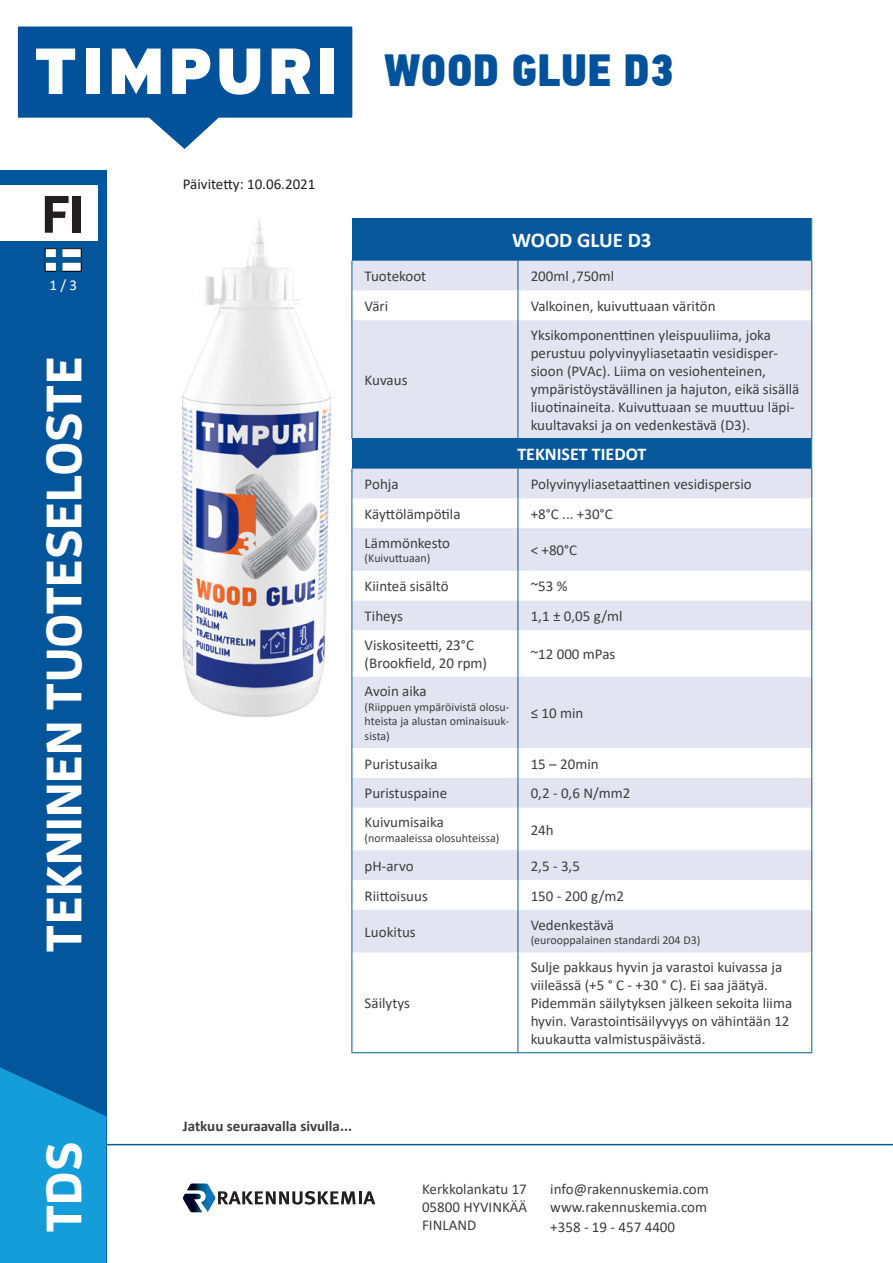
<style>
.page{position:relative;width:893px;height:1263px;background:#fff}
.page>*{position:absolute;margin:0;border:0;box-sizing:border-box;transform-origin:0 0}
.t1{font:700 52.5px "Enzo OT";color:#231f20}
.t2{font:700 49.5px "Enzo OT";color:#fff}
.t3{font:45px "PF Din Text Cond Pro X Black";color:#01529a}
.t4{font:700 21px "Calibri";color:#fff}
.t5{font:700 18px "Calibri";color:#fff}
.technical_data_parag{font:15px/18px "Calibri";color:#3e3e3f}
.technical_data_parag-2{font:700 15px "Calibri";color:#3e3e3f}
.t6{font:15px "Calibri";color:#231f20}
.t7{font:15px "Calibri";color:#fff}
.technical_data_parag-3{font:12px/14.4px "Calibri";color:#3e3e3f;text-align:justify}
</style>
<div class="page">
<div style="left:0;top:170px;width:106px;height:1093px;background:#03569c"></div>
<svg style="left:0;top:1067px;width:106px;height:196px;background:#1194d1"></svg>
<hr style="left:106px;top:1144px;width:787px;height:1px;background:#005c98">
<div style="left:0;top:186px;width:98px;height:55px;background:#fff"></div>
<svg style="left:183px;top:1183px;width:192px;height:29px"></svg>
<svg style="left:17px;top:26px;width:336px;height:123px"></svg>
<svg style="left:45px;top:248px;width:36px;height:23px"></svg>
<div style="left:352px;top:439px;width:460px;height:30px;background:#07579c"></div>
<svg style="left:352px;top:469px;width:459px;height:483px;fill:#e2e5f1"></svg>
<hr style="left:811px;top:439px;width:1px;height:30px;background:#40ae49">
<svg style="left:351px;top:469px;width:1px;height:29px"></svg>
<svg style="left:518px;top:469px;width:1px;height:29px"></svg>
<svg style="left:811px;top:469px;width:1px;height:29px"></svg>
<hr style="left:351px;top:498px;width:1px;height:30px;background:#005c98">
<hr style="left:518px;top:498px;width:1px;height:30px;background:#005c98">
<hr style="left:811px;top:498px;width:1px;height:30px;background:#005c98">
<hr style="left:351px;top:528px;width:1px;height:43px;background:#005c98">
<hr style="left:518px;top:528px;width:1px;height:43px;background:#005c98">
<hr style="left:811px;top:528px;width:1px;height:43px;background:#005c98">
<hr style="left:351px;top:571px;width:1px;height:30px;background:#005c98">
<hr style="left:518px;top:571px;width:1px;height:30px;background:#005c98">
<hr style="left:811px;top:571px;width:1px;height:30px;background:#005c98">
<hr style="left:351px;top:850px;width:1px;height:30px;background:#005c98">
<hr style="left:518px;top:850px;width:1px;height:30px;background:#005c98">
<hr style="left:811px;top:850px;width:1px;height:30px;background:#005c98">
<hr style="left:351px;top:880px;width:1px;height:30px;background:#005c98">
<hr style="left:518px;top:880px;width:1px;height:30px;background:#005c98">
<hr style="left:811px;top:880px;width:1px;height:30px;background:#005c98">
<hr style="left:351px;top:910px;width:1px;height:42px;background:#005c98">
<hr style="left:518px;top:910px;width:1px;height:42px;background:#005c98">
<hr style="left:811px;top:910px;width:1px;height:42px;background:#005c98">
<hr style="left:351px;top:952px;width:1px;height:100px;background:#005c98">
<hr style="left:518px;top:952px;width:1px;height:100px;background:#005c98">
<hr style="left:811px;top:952px;width:1px;height:100px;background:#005c98">
<hr style="left:351px;top:1052px;width:167px;height:1px;background:#005c98">
<hr style="left:518px;top:1052px;width:294px;height:1px;background:#005c98">
<svg style="left:351px;top:601px;width:1px;height:29px"></svg>
<svg style="left:811px;top:601px;width:1px;height:29px"></svg>
<hr style="left:351px;top:630px;width:1px;height:47px;background:#005c98">
<hr style="left:811px;top:630px;width:1px;height:47px;background:#005c98">
<hr style="left:351px;top:677px;width:1px;height:71px;background:#005c98">
<hr style="left:811px;top:677px;width:1px;height:71px;background:#005c98">
<hr style="left:351px;top:748px;width:1px;height:30px;background:#005c98">
<hr style="left:811px;top:748px;width:1px;height:30px;background:#005c98">
<hr style="left:351px;top:778px;width:1px;height:30px;background:#005c98">
<hr style="left:811px;top:778px;width:1px;height:30px;background:#005c98">
<hr style="left:351px;top:808px;width:1px;height:42px;background:#005c98">
<hr style="left:811px;top:808px;width:1px;height:42px;background:#005c98">
<svg style="left:518px;top:601px;width:1px;height:29px"></svg>
<hr style="left:518px;top:630px;width:1px;height:47px;background:#005c98">
<hr style="left:518px;top:677px;width:1px;height:71px;background:#005c98">
<hr style="left:518px;top:748px;width:1px;height:30px;background:#005c98">
<hr style="left:518px;top:778px;width:1px;height:30px;background:#005c98">
<hr style="left:518px;top:808px;width:1px;height:42px;background:#005c98">
<div style="left:352px;top:218px;width:460px;height:43px;background:#07579c"></div>
<svg style="left:352px;top:261px;width:459px;height:177px;fill:#e2e5f1"></svg>
<hr style="left:811px;top:218px;width:1px;height:43px;background:#40ae49">
<svg style="left:351px;top:261px;width:1px;height:29px"></svg>
<svg style="left:518px;top:261px;width:1px;height:29px"></svg>
<svg style="left:811px;top:261px;width:1px;height:29px"></svg>
<hr style="left:351px;top:290px;width:1px;height:30px;background:#005c98">
<hr style="left:518px;top:290px;width:1px;height:30px;background:#005c98">
<hr style="left:811px;top:290px;width:1px;height:30px;background:#005c98">
<hr style="left:351px;top:320px;width:1px;height:118px;background:#005c98">
<hr style="left:518px;top:320px;width:1px;height:118px;background:#005c98">
<hr style="left:811px;top:320px;width:1px;height:118px;background:#005c98">
<hr style="left:351px;top:438px;width:167px;height:1px;background:#005c98">
<hr style="left:518px;top:438px;width:294px;height:1px;background:#005c98">
<img style="left:183px;top:218px;width:147px;height:498px">
<h1 class="t1" style="left:42px;top:181px;width:44px">FI</h1>
<p class="t7" style="left:49px;top:275px;width:29px">1 / 3</p>
<h2 class="t2" style="left:33px;top:952px;width:597px;rotate:-90deg">TEKNINEN TUOTESELOSTE</h2>
<h2 class="t2" style="left:33px;top:1233px;width:93px;rotate:-90deg">TDS</h2>
<h3 class="t3" style="left:384px;top:43px;width:292px">WOOD GLUE D3</h3>
<p class="t6" style="left:183px;top:173px;width:134px">Päivitetty: 10.06.2021</p>
<p class="t4" style="left:512px;top:225px;width:141px">WOOD GLUE D3</p>
<p class="technical_data_parag" style="left:365px;top:267px;width:63px">Tuotekoot</p>
<p class="technical_data_parag" style="left:531px;top:267px;width:85px">200ml ,750ml</p>
<p class="technical_data_parag" style="left:365px;top:297px;width:25px">Väri</p>
<p class="technical_data_parag" style="left:531px;top:297px;width:187px">Valkoinen, kuivuttuaan väritön</p>
<p class="technical_data_parag" style="left:365px;top:371px;width:44px">Kuvaus</p>
<p class="technical_data_parag" style="left:531px;top:326px;width:270px">Yksikomponenttinen yleispuuliima, joka perustuu polyvinyyliasetaatin vesidisper&shy;sioon (PVAc). Liima on vesiohenteinen, ympäristöystävällinen ja hajuton, eikä sisällä liuotinaineita. Kuivuttuaan se muuttuu läpi&shy;kuultavaksi ja on vedenkestävä (D3).</p>
<p class="t5" style="left:517px;top:442px;width:130px">TEKNISET TIEDOT</p>
<p class="technical_data_parag" style="left:365px;top:475px;width:35px">Pohja</p>
<p class="technical_data_parag" style="left:531px;top:475px;width:223px">Polyvinyyliasetaattinen vesidispersio</p>
<p class="technical_data_parag" style="left:365px;top:504px;width:97px">Käyttölämpötila</p>
<p class="technical_data_parag" style="left:531px;top:504px;width:84px">+8°C ... +30°C</p>
<p class="technical_data_parag" style="left:365px;top:533px;width:87px">Lämmönkesto</p>
<p class="technical_data_parag-3" style="left:365px;top:551px;width:67px">(Kuivuttuaan)</p>
<p class="technical_data_parag" style="left:531px;top:541px;width:48px">&lt; +80°C</p>
<p class="technical_data_parag" style="left:365px;top:577px;width:85px">Kiinteä sisältö</p>
<p class="technical_data_parag" style="left:531px;top:577px;width:38px">~53 %</p>
<p class="technical_data_parag" style="left:365px;top:607px;width:40px">Tiheys</p>
<p class="technical_data_parag" style="left:531px;top:607px;width:93px">1,1 ± 0,05 g/ml</p>
<p class="technical_data_parag" style="left:365px;top:636px;width:124px">Viskositeetti, 23°C (Brookfield, 20 rpm)</p>
<p class="technical_data_parag" style="left:531px;top:645px;width:86px">~12 000 mPas</p>
<p class="technical_data_parag" style="left:365px;top:682px;width:64px">Avoin aika</p>
<p class="technical_data_parag-3" style="left:365px;top:699px;width:146px">(Riippuen ympäröivistä olosu&shy;hteista ja alustan ominaisuuk&shy;sista)</p>
<p class="technical_data_parag" style="left:531px;top:704px;width:54px">≤ 10 min</p>
<p class="technical_data_parag" style="left:365px;top:754px;width:75px">Puristusaika</p>
<p class="technical_data_parag" style="left:531px;top:754px;width:69px">15 – 20min</p>
<p class="technical_data_parag" style="left:365px;top:784px;width:84px">Puristuspaine</p>
<p class="technical_data_parag" style="left:531px;top:784px;width:101px">0,2 - 0,6 N/mm2</p>
<p class="technical_data_parag" style="left:365px;top:813px;width:81px">Kuivumisaika</p>
<p class="technical_data_parag-3" style="left:365px;top:830px;width:136px">(normaaleissa olosuhteissa)</p>
<p class="technical_data_parag" style="left:531px;top:820px;width:25px">24h</p>
<p class="technical_data_parag" style="left:365px;top:856px;width:50px">pH-arvo</p>
<p class="technical_data_parag" style="left:531px;top:856px;width:51px">2,5 - 3,5</p>
<p class="technical_data_parag" style="left:365px;top:886px;width:65px">Riittoisuus</p>
<p class="technical_data_parag" style="left:531px;top:886px;width:95px">150 - 200 g/m2</p>
<p class="technical_data_parag" style="left:365px;top:922px;width:53px">Luokitus</p>
<p class="technical_data_parag" style="left:531px;top:915px;width:85px">Vedenkestävä</p>
<p class="technical_data_parag-3" style="left:531px;top:932px;width:171px">(eurooppalainen standardi 204 D3)</p>
<p class="technical_data_parag" style="left:365px;top:994px;width:47px">Säilytys</p>
<p class="technical_data_parag" style="left:531px;top:958px;width:263px">Sulje pakkaus hyvin ja varastoi kuivassa ja viileässä (+5 ° C - +30 ° C). Ei saa jäätyä.<br>Pidemmän säilytyksen jälkeen sekoita liima hyvin. Varastointisäilyvyys on vähintään 12 kuukautta valmistuspäivästä.</p>
<p class="technical_data_parag-2" style="left:183px;top:1115px;width:171px">Jatkuu seuraavalla sivulla...</p>
<p class="technical_data_parag" style="left:422px;top:1180px;width:107px;text-align:justify">Kerkkolankatu 17<br>05800 HYVINKÄÄ FINLAND</p>
<p class="technical_data_parag" style="left:550px;top:1180px;width:160px;line-height:18.6px;text-align:justify">info@rakennuskemia.com www.rakennuskemia.com +358 - 19 - 457 4400</p>
</div>
